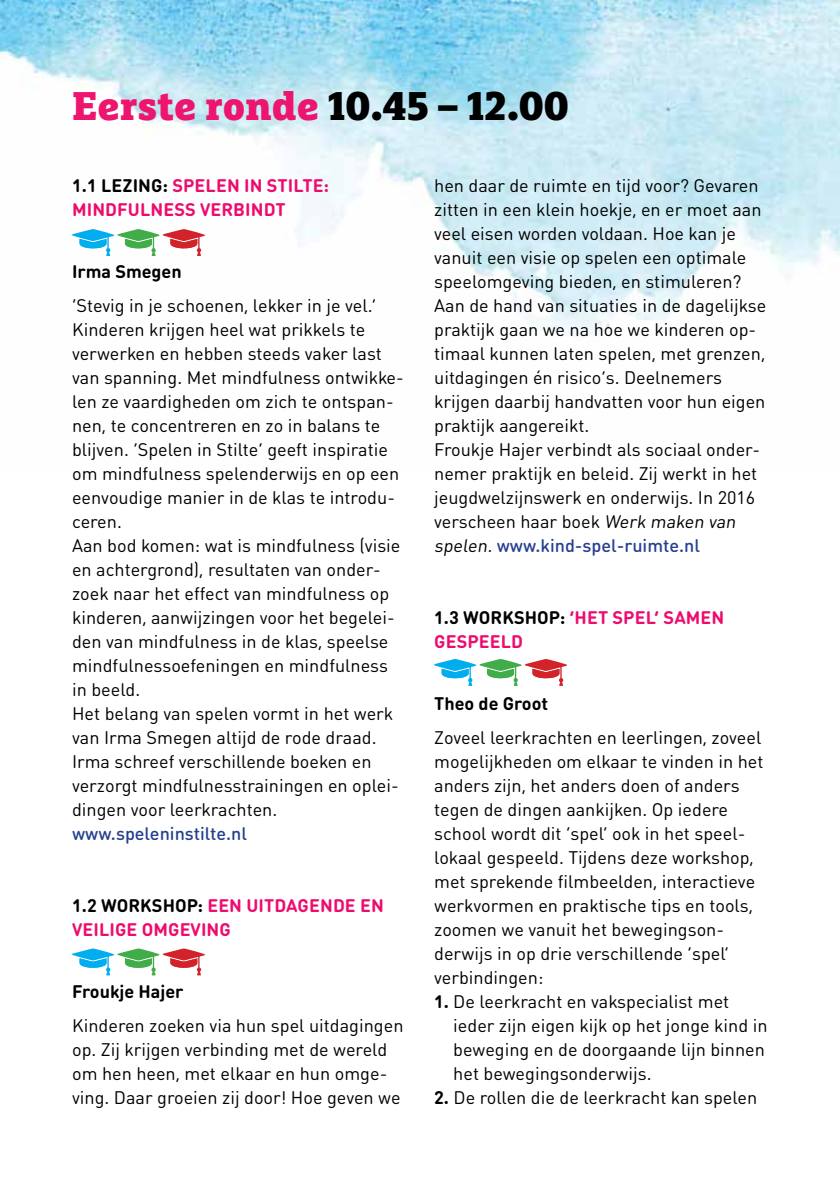
<style>
.page{position:relative;width:840px;height:1191px;background:#fff}
.page>*{position:absolute;margin:0;border:0;box-sizing:border-box;transform-origin:0 0}
.t1{font:900 40px "Marselis Slab OT";color:#ed156e}
.t2{font:18px/24px "DIN Round OT";color:#000}
.t3{font:700 18px/24px "DIN Round OT";letter-spacing:.005em;color:#ed0c6e}
.t4{font:700 18px "DIN Round OT";color:#000}
.t5{font:500 18px "DIN Round OT";color:#25408f}
.s1{color:#000}
.s2{font-weight:500;color:#25408f}
.s3{font-weight:700}
</style>
<div class="page">
<img style="left:0;top:0;width:839px;height:334px">
<svg style="left:72px;top:229px;width:133px;height:27px"></svg>
<svg style="left:72px;top:948px;width:133px;height:27px"></svg>
<svg style="left:434px;top:659px;width:132px;height:27px"></svg>
<h1 class="t1" style="left:72px;top:80px;width:498px">Eerste ronde <span class="s1">10.45 – 12.00</span></h1>
<p class="t3" style="left:72px;top:173px;width:258px"><span class="s1">1.1 LEZING:</span> SPELEN IN STILTE:<br>MINDFULNESS VERBINDT</p>
<p class="t4" style="left:72px;top:260px;width:111px">Irma Smegen</p>
<p class="t2" style="left:72px;top:293px;width:333px">‘Stevig in je schoenen, lekker in je vel.’ Kinderen krijgen heel wat prikkels te verwerken en hebben steeds vaker last van spanning. Met mindfulness ontwikke&shy;len ze vaardigheden om zich te ontspan&shy;nen, te concentreren en zo in balans te blijven. ‘Spelen in Stilte’ geeft inspiratie om mindfulness spelenderwijs en op een eenvoudige manier in de klas te introdu&shy;ceren.<br>Aan bod komen: wat is mindfulness (visie en achtergrond), resultaten van onder&shy;zoek naar het effect van mindfulness op kinderen, aanwijzingen voor het begelei&shy;den van mindfulness in de klas, speelse mindfulnessoefeningen en mindfulness in beeld.<br>Het belang van spelen vormt in het werk van Irma Smegen altijd de rode draad.<br>Irma schreef verschillende boeken en verzorgt mindfulnesstrainingen en oplei&shy;dingen voor leerkrachten.</p>
<p class="t5" style="left:72px;top:822px;width:176px">www.speleninstilte.nl</p>
<p class="t3" style="left:72px;top:893px;width:313px"><span class="s1">1.2 WORKSHOP:</span> EEN UITDAGENDE EN<br>VEILIGE OMGEVING</p>
<p class="t4" style="left:72px;top:980px;width:113px">Froukje Hajer</p>
<p class="t2" style="left:72px;top:1013px;width:333px">Kinderen zoeken via hun spel uitdagingen op. Zij krijgen verbinding met de wereld om hen heen, met elkaar en hun omge&shy;ving. Daar groeien zij door! Hoe geven we</p>
<p class="t2" style="left:434px;top:173px;width:333px">hen daar de ruimte en tijd voor? Gevaren zitten in een klein hoekje, en er moet aan veel eisen worden voldaan. Hoe kan je vanuit een visie op spelen een optimale speelomgeving bieden, en stimuleren?<br>Aan de hand van situaties in de dagelijkse praktijk gaan we na hoe we kinderen op&shy;timaal kunnen laten spelen, met grenzen, uitdagingen én risico’s. Deelnemers krijgen daarbij handvatten voor hun eigen praktijk aangereikt.<br>Froukje Hajer verbindt als sociaal onder&shy;nemer praktijk en beleid. Zij werkt in het jeugdwelzijnswerk en onderwijs. In 2016 verscheen haar boek Werk maken van spelen.<span class="s2">www.kind-spel-ruimte.nl</span></p>
<p class="t3" style="left:434px;top:605px;width:291px"><span class="s1">1.3 WORKSHOP:</span> ‘HET SPEL’ SAMEN<br>GESPEELD</p>
<p class="t4" style="left:434px;top:692px;width:115px">Theo de Groot</p>
<p class="t2" style="left:434px;top:725px;width:330px">Zoveel leerkrachten en leerlingen, zoveel mogelijkheden om elkaar te vinden in het anders zijn, het anders doen of anders tegen de dingen aankijken. Op iedere school wordt dit ‘spel’ ook in het speel&shy;lokaal gespeeld. Tijdens deze workshop, met sprekende filmbeelden, interactieve werkvormen en praktische tips en tools, zoomen we vanuit het bewegingson&shy;derwijs in op drie verschillende ‘spel’ verbindingen:</p>
<p class="t2" style="left:453px;top:989px;width:315px;text-indent:-19px"><span class="s3">1.</span> De leerkracht en vakspecialist met ieder zijn eigen kijk op het jonge kind in beweging en de doorgaande lijn binnen het bewegingsonderwijs.</p>
<p class="t2" style="left:434px;top:1085px;width:324px"><span class="s3">2.</span> De rollen die de leerkracht kan spelen</p>
</div>
